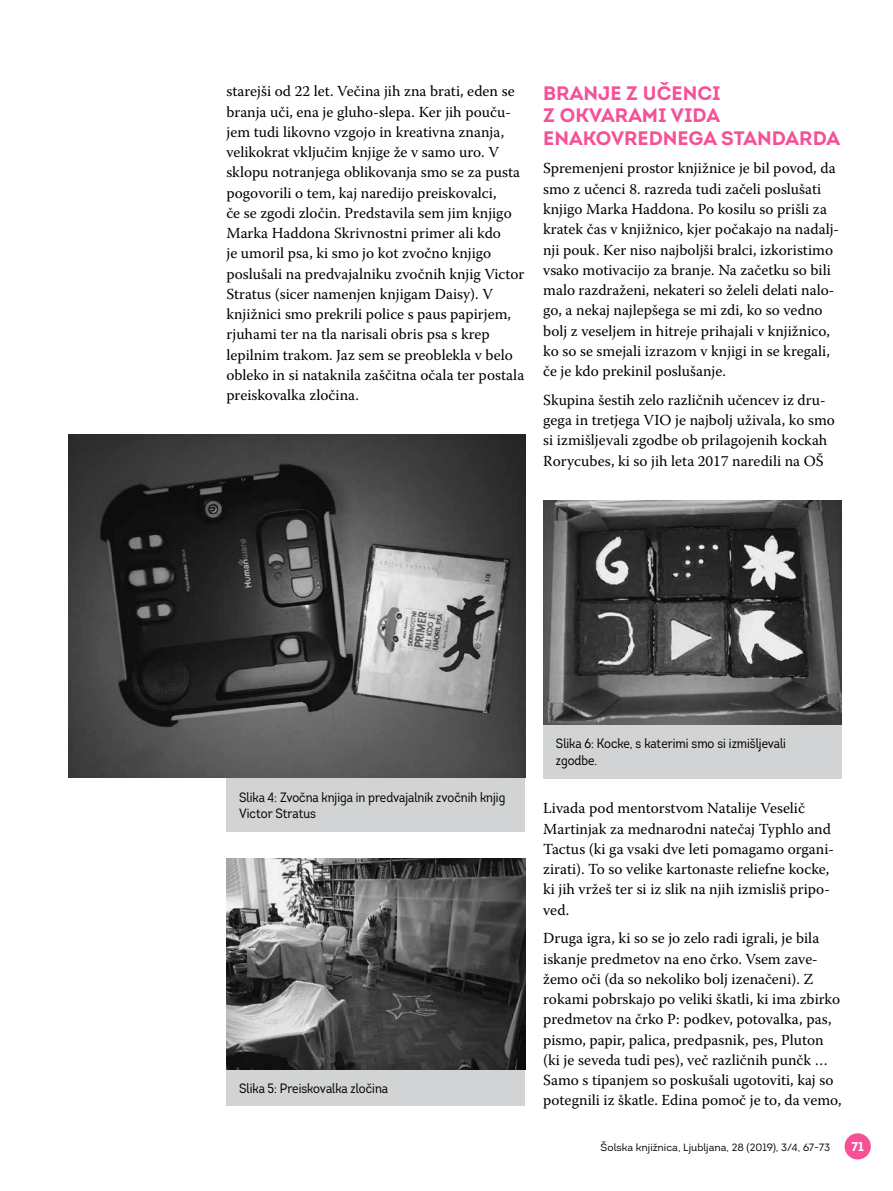
<style>
.page{position:relative;width:893px;height:1191px;background:#fff}
.page>*{position:absolute;margin:0;border:0;box-sizing:border-box;transform-origin:0 0}
.t1{font:700 19.5px "Intro";color:#f65097}
.t2{font:15.3px/20.2px "Warnock Pro";color:#000}
.t3{font:13.5px/16.5px "Intro Cond";color:#000}
.t4{font:700 12.75px "Intro";color:#fff}
.t5{font:10.5px "Intro";color:#000}
</style>
<div class="page">
<div style="left:845px;top:1133px;width:26px;height:26px;background:#f65097;border-radius:50%"></div>
<div style="left:226px;top:778px;width:299px;height:53px;background:#d1d3d4"></div>
<div style="left:543px;top:725px;width:299px;height:53px;background:#d1d3d4"></div>
<div style="left:226px;top:1069px;width:299px;height:37px;background:#d1d3d4"></div>
<img style="left:68px;top:435px;width:457px;height:343px">
<img style="left:226px;top:858px;width:299px;height:211px">
<img style="left:543px;top:501px;width:299px;height:224px">
<p class="t2" style="left:226px;top:81px;width:299px">starejši od 22 let. Večina jih zna brati, eden se branja uči, ena je gluho-slepa. Ker jih pouču&shy;jem tudi likovno vzgojo in kreativna znanja, velikokrat vključim knjige že v samo uro. V sklopu notranjega oblikovanja smo se za pusta pogovorili o tem, kaj naredijo preiskovalci,<br>če se zgodi zločin. Predstavila sem jim knjigo Marka Haddona Skrivnostni primer ali kdo<br>je umoril psa, ki smo jo kot zvočno knjigo poslušali na predvajalniku zvočnih knjig Victor Stratus (sicer namenjen knjigam Daisy). V knjižnici smo prekrili police s paus papirjem, rjuhami ter na tla narisali obris psa s krep lepilnim trakom. Jaz sem se preoblekla v belo obleko in si nataknila zaščitna očala ter postala preiskovalka zločina.</p>
<p class="t1" style="left:543px;top:80px;width:27px">BRANJE</p>
<p class="t1" style="left:626px;top:80px;width:31px">Z UČENCI</p>
<p class="t1" style="left:543px;top:103px;width:31px">Z OKVARAMI</p>
<p class="t1" style="left:671px;top:103px;width:14px">VIDA</p>
<p class="t1" style="left:543px;top:125px;width:15px">ENAKOVREDNEGA</p>
<p class="t1" style="left:721px;top:125px;width:15px">STANDARDA</p>
<p class="t2" style="left:543px;top:158px;width:297px">Spremenjeni prostor knjižnice je bil povod, da smo z učenci 8. razreda tudi začeli poslušati knjigo Marka Haddona. Po kosilu so prišli za kratek čas v knjižnico, kjer počakajo na nadalj&shy;nji pouk. Ker niso najboljši bralci, izkoristimo vsako motivacijo za branje. Na začetku so bili malo razdraženi, nekateri so želeli delati nalo&shy;go, a nekaj najlepšega se mi zdi, ko so vedno bolj z veseljem in hitreje prihajali v knjižnico, ko so se smejali izrazom v knjigi in se kregali, če je kdo prekinil poslušanje.</p>
<p class="t2" style="left:543px;top:389px;width:293px">Skupina šestih zelo različnih učencev iz dru&shy;gega in tretjega VIO je najbolj uživala, ko smo si izmišljevali zgodbe ob prilagojenih kockah Rorycubes, ki so jih leta 2017 naredili na OŠ</p>
<p class="t3" style="left:239px;top:788px;width:268px">Slika 4: Zvočna knjiga in predvajalnik zvočnih knjig<br>Victor Stratus</p>
<p class="t3" style="left:239px;top:1079px;width:150px">Slika 5: Preiskovalka zločina</p>
<p class="t3" style="left:556px;top:735px;width:232px">Slika 6: Kocke, s katerimi smo si izmišljevali zgodbe.</p>
<p class="t2" style="left:543px;top:798px;width:292px">Livada pod mentorstvom Natalije Veselič Martinjak za mednarodni natečaj Typhlo and Tactus (ki ga vsaki dve leti pomagamo organi&shy;zirati). To so velike kartonaste reliefne kocke, ki jih vržeš ter si iz slik na njih izmisliš pripo&shy;ved.</p>
<p class="t2" style="left:543px;top:928px;width:300px">Druga igra, ki so se jo zelo radi igrali, je bila iskanje predmetov na eno črko. Vsem zave&shy;žemo oči (da so nekoliko bolj izenačeni). Z rokami pobrskajo po veliki škatli, ki ima zbirko predmetov na črko P: podkev, potovalka, pas, pismo, papir, palica, predpasnik, pes, Pluton (ki je seveda tudi pes), več različnih punčk … Samo s tipanjem so poskušali ugotoviti, kaj so potegnili iz škatle. Edina pomoč je to, da vemo,</p>
<p class="t5" style="left:601px;top:1140px;width:231px">Šolska knjižnica, Ljubljana, 28 (2019), 3/4, 67-73</p>
<p class="t4" style="left:851px;top:1137px;width:14px">71</p>
</div>
